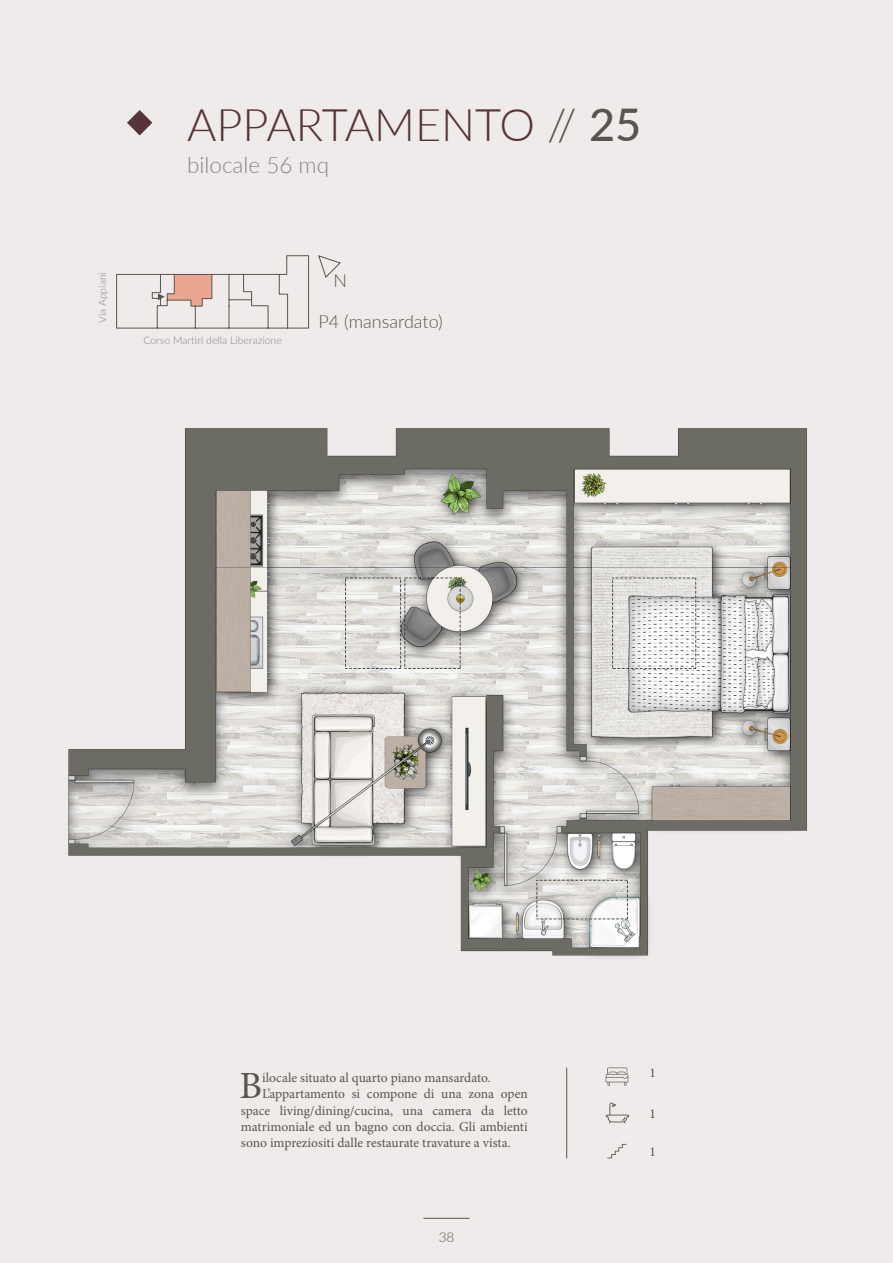
<style>
.page{position:relative;width:893px;height:1263px;background:#eeebea}
.page>*{position:absolute;margin:0;border:0;box-sizing:border-box;transform-origin:0 0}
.t1{font:300 45px "Lato";color:#57333a}
.t2{font:38.4px "Minion Pro";color:#575550}
.t3{font:300 22.5px "Lato";color:#878787}
.t4{font:300 18px "Lato";color:#575550}
.t5{font:13.5px "Minion Pro";color:#575550}
.t6{font:300 13.5px "Lato";color:#575550}
.t7{font:300 10.5px "Lato";color:#878787}
.s1{color:#575550}
.s2{font-weight:500;color:#575550}
</style>
<div class="page">
<svg style="left:127px;top:110px;width:25px;height:25px"></svg>
<svg style="left:318px;top:255px;width:23px;height:23px"></svg>
<hr style="left:566px;top:1067px;width:1px;height:91px;background:#575550">
<svg style="left:607px;top:1144px;width:20px;height:14px"></svg>
<svg style="left:605px;top:1102px;width:25px;height:21px"></svg>
<svg style="left:606px;top:1067px;width:22px;height:19px"></svg>
<img style="left:68px;top:428px;width:739px;height:530px">
<svg style="left:116px;top:255px;width:193px;height:73px"></svg>
<hr style="left:423px;top:1218px;width:46px;height:1px;background:#575550">
<h1 class="t1" style="left:187px;top:93px;width:456px">APPARTAMENTO <span class="s1">//</span> <span class="s2">25</span></h1>
<h3 class="t3" style="left:187px;top:150px;width:143px">bilocale 56 mq</h3>
<p class="t7" style="left:95px;top:323px;width:52px;rotate:-90deg">Via Appiani</p>
<p class="t7" style="left:143px;top:332px;width:140px">Corso Martiri della Liberazione</p>
<h3 class="t4" style="left:333px;top:268px;width:15px">N</h3>
<h3 class="t4" style="left:319px;top:309px;width:126px">P4 (mansardato)</h3>
<h2 class="t2" style="left:240px;top:1060px;width:24px">B</h2>
<p class="t5" style="left:262px;top:1069px;width:230px">ilocale situato al quarto piano mansardato.</p>
<p class="t5" style="left:262px;top:1085px;width:267px">L’appartamento si compone di una zona open</p>
<p class="t5" style="left:241px;top:1101px;width:288px">space living/dining/cucina, una camera da letto</p>
<p class="t5" style="left:241px;top:1117px;width:288px">matrimoniale ed un bagno con doccia. Gli ambienti</p>
<p class="t5" style="left:241px;top:1134px;width:271px">sono impreziositi dalle restaurate travature a vista.</p>
<p class="t6" style="left:439px;top:1227px;width:17px">38</p>
<p class="t5" style="left:650px;top:1064px;width:8px">1</p>
<p class="t5" style="left:650px;top:1104px;width:8px">1</p>
<p class="t5" style="left:650px;top:1143px;width:8px">1</p>
</div>
